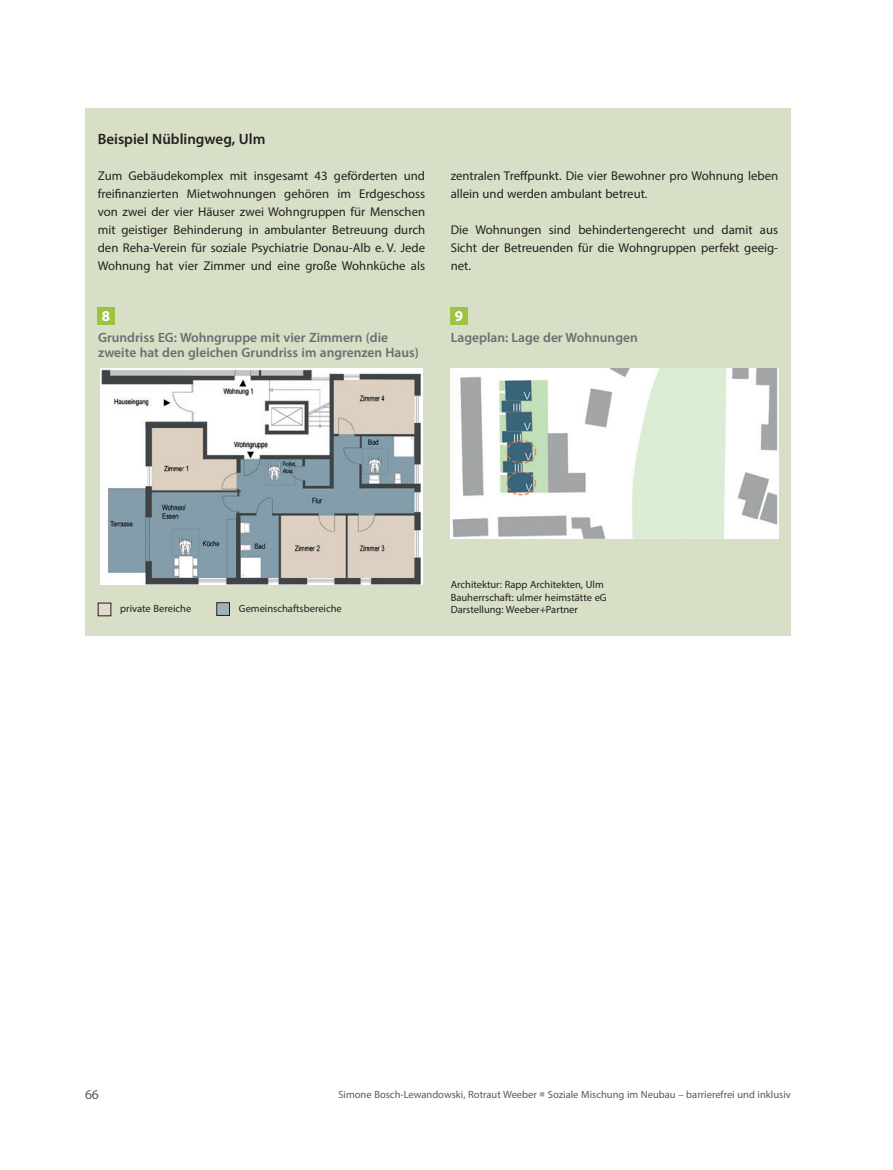
<style>
.page{position:relative;width:893px;height:1170px;background:#fff}
.page>*{position:absolute;margin:0;border:0;box-sizing:border-box;transform-origin:0 0}
.Fließtext_1{font:600 15px "Myriad Pro";color:#231f20}
.t1{font:700 15px "Myriad Pro";color:#fff}
.Bildbeschreibung{font:600 13.5px/15px "Myriad Pro";color:#6c6d70}
.t2{font:13.5px "Myriad Pro";color:#57585a}
.Fließtext_1-2{font:12.75px/18px "Myriad Pro";color:#231f20;text-align:justify}
.Tab-Text{font:10.5px "Myriad Pro";color:#231f20}
.t3{font:10.5px "Myriad Pro";color:#57585a}
.s1{color:#a8a9ad}
</style>
<div class="page">
<div style="left:85px;top:108px;width:706px;height:527px;background:#d7dfc6"></div>
<div style="left:98px;top:603px;width:13px;height:12px;background:#e3d9cd"></div>
<div style="left:217px;top:602px;width:12px;height:13px;background:#9fb1bd"></div>
<div style="left:216px;top:602px;width:14px;height:13px;border:1px solid #231f20"></div>
<div style="left:98px;top:308px;width:17px;height:17px;background:#9dc342"></div>
<div style="left:451px;top:308px;width:17px;height:17px;background:#9dc342"></div>
<img style="left:100px;top:368px;width:323px;height:217px">
<img style="left:451px;top:368px;width:327px;height:170px">
<p class="Fließtext_1" style="left:98px;top:129px;width:169px">Beispiel Nüblingweg, Ulm</p>
<p class="Fließtext_1-2" style="left:98px;top:167px;width:329px">Zum Gebäudekomplex mit insgesamt 43 geförderten und freifinanzierten Mietwohnungen gehören im Erdgeschoss von zwei der vier Häuser zwei Wohngruppen für Menschen mit geistiger Behinderung in ambulanter Betreuung durch den Reha-Verein für soziale Psychiatrie Donau-Alb e. V. Jede Wohnung hat vier Zimmer und eine große Wohnküche als</p>
<p class="t1" style="left:102px;top:306px;width:10px">8</p>
<p class="Bildbeschreibung" style="left:98px;top:330px;width:322px">Grundriss EG: Wohngruppe mit vier Zimmern (die zweite hat den gleichen Grundriss im angrenzen Haus)</p>
<p class="Fließtext_1-2" style="left:451px;top:167px;width:329px">zentralen Treffpunkt. Die vier Bewohner pro Wohnung leben allein und werden ambulant betreut.</p>
<p class="Fließtext_1-2" style="left:451px;top:221px;width:329px">Die Wohnungen sind behindertengerecht und damit aus Sicht der Betreuenden für die Wohngruppen perfekt geeig&shy;net.</p>
<p class="t1" style="left:455px;top:306px;width:10px">9</p>
<p class="Bildbeschreibung" style="left:451px;top:330px;width:188px">Lageplan: Lage der Wohnungen</p>
<p class="Tab-Text" style="left:120px;top:602px;width:73px">private Bereiche</p>
<p class="Tab-Text" style="left:239px;top:602px;width:105px">Gemeinschaftsbereiche</p>
<p class="Tab-Text" style="left:451px;top:578px;width:155px">Architektur: Rapp Architekten, Ulm</p>
<p class="Tab-Text" style="left:451px;top:590px;width:157px">Bauherrschaft: ulmer heimstätte eG</p>
<p class="Tab-Text" style="left:451px;top:603px;width:129px">Darstellung: Weeber+Partner</p>
<p class="t2" style="left:85px;top:1086px;width:15px">66</p>
<p class="t3" style="left:338px;top:1087px;width:454px">Simone Bosch-Lewandowski, Rotraut Weeber <span class="s1">■</span> Soziale Mischung im Neubau – barrierefrei und inklusiv</p>
</div>
